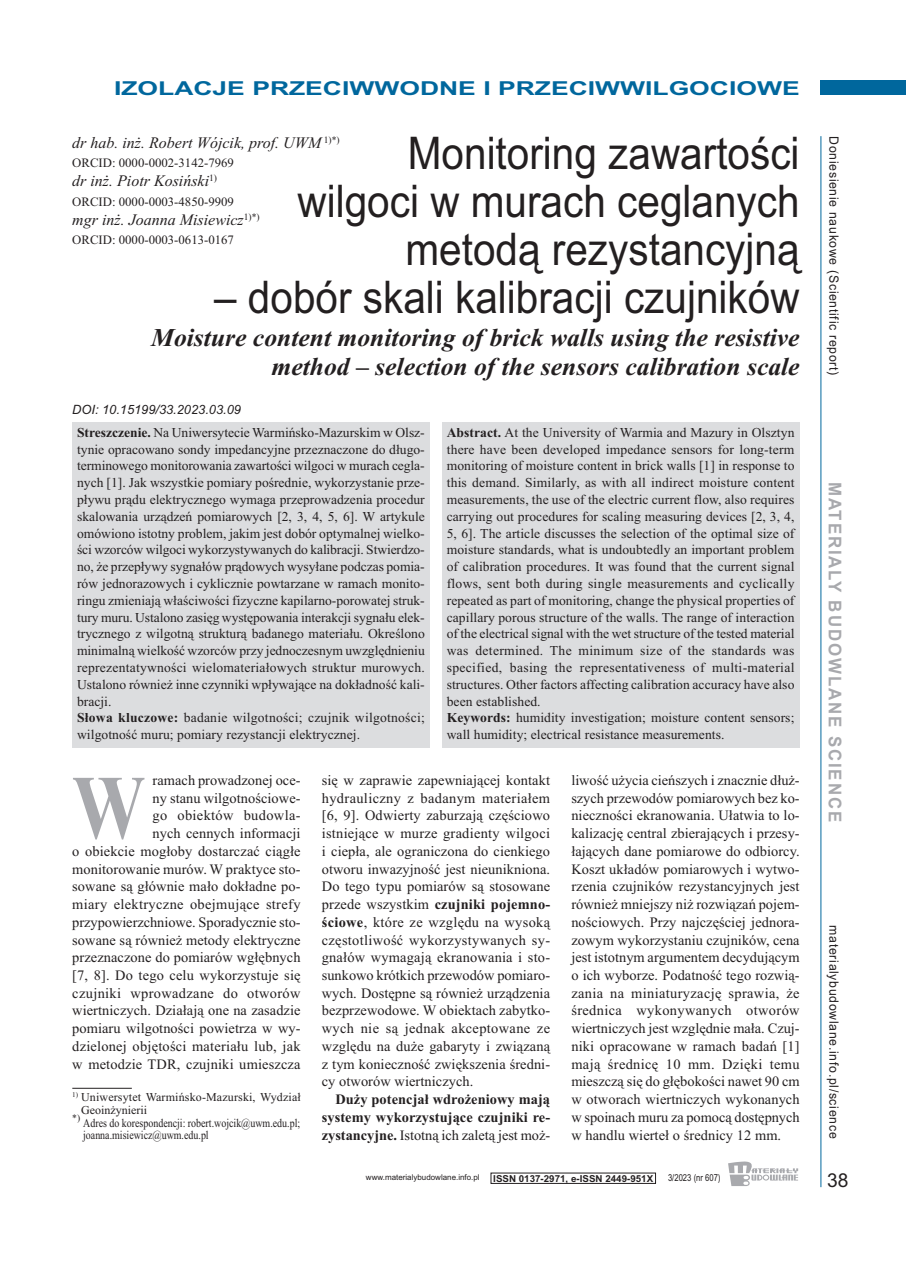
<style>
.page{position:relative;width:906px;height:1268px;background:#fff}
.page>*{position:absolute;margin:0;border:0;box-sizing:border-box;transform-origin:0 0}
.t1{font:700 91.05px "Times New Roman";color:#a8a9ad;scale:.8 1}
.t2{font:45px/48px "Arial";color:#231f20;text-align:right;scale:.9 1}
.t3{font:italic 700 25.65px/28.7px "Times New Roman";color:#231f20;text-align:right}
.t4{font:700 19.2px "Arial";color:#00679d;scale:1.38 1}
.t5{font:19.2px "Arial";color:#231f20}
.t6{font:700 17.55px "Arial";letter-spacing:.11em;color:#a8a9ad;scale:.96 1}
.t7{font:italic 16.05px "Times New Roman";color:#231f20}
.t8{font:14.4px/17.7px "Times New Roman";letter-spacing:.005em;color:#231f20;text-align:justify}
.t9{font:700 14.4px/17.7px "Times New Roman";letter-spacing:.005em;color:#231f20;text-align:justify}
.t10{font:13.65px/16.8px "Times New Roman";letter-spacing:.005em;color:#231f20}
.t11{font:12.75px "Times New Roman";color:#231f20}
.t12{font:12.75px "Arial";letter-spacing:.055em;color:#231f20;scale:.96 1}
.t13{font:italic 12.75px "Arial";color:#231f20}
.t14{font:12px "Times New Roman";color:#231f20;scale:.83 1}
.t15{font:12px "Times New Roman";color:#231f20}
.t16{font:700 9.6px "Arial";color:#231f20}
.t17{font:9.6px "Arial";color:#231f20;scale:.8 1}
.t18{font:7.95px "Arial";color:#231f20}
.s1{font-weight:700}
.s2{font-weight:400}
</style>
<div class="page">
<div style="left:821px;top:81px;width:85px;height:14px;background:#00679d"></div>
<hr style="left:820px;top:136px;width:1px;height:1050px;background:#00679d">
<svg style="left:728px;top:1161px;width:70px;height:24px"></svg>
<hr style="left:72px;top:1087px;width:60px;height:1px;background:#231f20">
<div style="left:72px;top:422px;width:357px;height:325px;background:#dcdddf"></div>
<div style="left:442px;top:421px;width:357px;height:326px;background:#dcdddf"></div>
<h3 class="t4" style="left:114px;top:77px;width:498px">IZOLACJE PRZECIWWODNE I PRZECIWWILGOCIOWE</h3>
<p class="t7" style="left:72px;top:133px;width:269px">dr hab. inż. Robert Wójcik, prof. UWM <sup>1)*)</sup></p>
<p class="t11" style="left:72px;top:155px;width:163px">ORCID: 0000-0002-3142-7969</p>
<p class="t7" style="left:72px;top:171px;width:146px">dr inż. Piotr Kosiński<sup>1)</sup></p>
<p class="t11" style="left:72px;top:194px;width:163px">ORCID: 0000-0003-4850-9909</p>
<p class="t7" style="left:72px;top:210px;width:189px">mgr inż. Joanna Misiewicz<sup>1)*)</sup></p>
<p class="t11" style="left:72px;top:232px;width:163px">ORCID: 0000-0003-0613-0167</p>
<h2 class="t2" style="left:297px;top:129px;width:559px">Monitoring zawartości wilgoci w murach ceglanych metodą rezystancyjną</h2>
<h2 class="t2" style="left:214px;top:273px;width:652px">– dobór skali kalibracji czujników</h2>
<h3 class="t3" style="left:151px;top:323px;width:650px">Moisture content monitoring of brick walls using the resistive method – selection of the sensors calibration scale</h3>
<p class="t13" style="left:72px;top:402px;width:170px">DOI: 10.15199/33.2023.03.09</p>
<p class="t10" style="left:77px;top:423px;width:349px"><span class="s1">Streszczenie.</span> Na Uniwersytecie Warmińsko-Mazurskim w Olsz&shy;tynie opracowano sondy impedancyjne przeznaczone do długo&shy;terminowego monitorowania zawartości wilgoci w murach cegla&shy;nych [1]. Jak wszystkie pomiary pośrednie, wykorzystanie prze&shy;pływu prądu elektrycznego wymaga przeprowadzenia procedur skalowania urządzeń pomiarowych [2, 3, 4, 5, 6]. W artykule omówiono istotny problem, jakim jest dobór optymalnej wielko&shy;ści wzorców wilgoci wykorzystywanych do kalibracji. Stwierdzo&shy;no, że przepływy sygnałów prądowych wysyłane podczas pomia&shy;rów jednorazowych i cyklicznie powtarzane w ramach monito&shy;ringu zmieniają właściwości fizyczne kapilarno-porowatej struk&shy;tury muru. Ustalono zasięg występowania interakcji sygnału elek&shy;trycznego z wilgotną strukturą badanego materiału. Określono minimalną wielkość wzorców przy jednoczesnym uwzględnieniu reprezentatywności wielomateriałowych struktur murowych.<br>Ustalono również inne czynniki wpływające na dokładność kali&shy;bracji.<br><span class="s1">Słowa kluczowe:</span> badanie wilgotności; czujnik wilgotności; wilgotność muru; pomiary rezystancji elektrycznej.</p>
<p class="t10" style="left:447px;top:423px;width:349px"><span class="s1">Abstract.</span> At the University of Warmia and Mazury in Olsztyn there have been developed impedance sensors for long-term monitoring of moisture content in brick walls [1] in response to this demand. Similarly, as with all indirect moisture content measurements, the use of the electric current flow, also requires carrying out procedures for scaling measuring devices [2, 3, 4, 5, 6]. The article discusses the selection of the optimal size of moisture standards, what is undoubtedly an important problem of calibration procedures. It was found that the current signal flows, sent both during single measurements and cyclically repeated as part of monitoring, change the physical properties of capillary porous structure of the walls. The range of interaction of the electrical signal with the wet structure of the tested material was determined. The minimum size of the standards was specified, basing the representativeness of multi-material structures. Other factors affecting calibration accuracy have also been established.<br><span class="s1">Keywords:</span> humidity investigation; moisture content sensors; wall humidity; electrical resistance measurements.</p>
<p class="t8" style="left:72px;top:771px;width:230px;text-align:right">ramach prowadzonej oce-<br>ny stanu wilgotnościowe-<br>go obiektów budowla-<br>nych cennych informacji<br>o obiekcie mogłoby dostarczać ciągłe monitorowanie murów. W praktyce sto&shy;sowane są głównie mało dokładne po&shy;miary elektryczne obejmujące strefy przypowierzchniowe. Sporadycznie sto&shy;sowane są również metody elektryczne przeznaczone do pomiarów wgłębnych [7, 8]. Do tego celu wykorzystuje się czujniki wprowadzane do otworów wiertniczych. Działają one na zasadzie pomiaru wilgotności powietrza w wy&shy;dzielonej objętości materiału lub, jak w metodzie TDR, czujniki umieszcza</p>
<p class="t8" style="left:322px;top:771px;width:230px">się w zaprawie zapewniającej kontakt hydrauliczny z badanym materiałem [6, 9]. Odwierty zaburzają częściowo istniejące w murze gradienty wilgoci i ciepła, ale ograniczona do cienkiego otworu inwazyjność jest nieunikniona.<br>Do tego typu pomiarów są stosowane przede wszystkim <span class="s1">czujniki pojemno&shy;ściowe</span>, które ze względu na wysoką częstotliwość wykorzystywanych sy&shy;gnałów wymagają ekranowania i sto&shy;sunkowo krótkich przewodów pomiaro&shy;wych. Dostępne są również urządzenia bezprzewodowe. W obiektach zabytko&shy;wych nie są jednak akceptowane ze względu na duże gabaryty i związaną z tym konieczność zwiększenia średni&shy;cy otworów wiertniczych.</p>
<p class="t9" style="left:322px;top:1089px;width:230px;text-indent:13px">Duży potencjał wdrożeniowy mają systemy wykorzystujące czujniki re&shy;zystancyjne. <span class="s2">Istotną ich zaletą jest moż-</span></p>
<h1 class="t1" style="left:72px;top:753px;width:92px">W</h1>
<p class="t15" style="left:72px;top:1089px;width:230px"><sup>1)</sup> Uniwersytet Warmińsko-Mazurski, Wydział</p>
<p class="t15" style="left:81px;top:1102px;width:67px">Geoinżynierii</p>
<p class="t14" style="left:72px;top:1115px;width:276px"><sup>*)</sup> Adres do korespondencji: robert.wojcik@uwm.edu.pl;</p>
<p class="t14" style="left:83px;top:1127px;width:153px">joanna.misiewicz@uwm.edu.pl</p>
<p class="t8" style="left:571px;top:771px;width:230px">liwość użycia cieńszych i znacznie dłuż&shy;szych przewodów pomiarowych bez ko&shy;nieczności ekranowania. Ułatwia to lo&shy;kalizację central zbierających i przesy&shy;łających dane pomiarowe do odbiorcy.<br>Koszt układów pomiarowych i wytwo&shy;rzenia czujników rezystancyjnych jest również mniejszy niż rozwiązań pojem&shy;nościowych. Przy najczęściej jednora&shy;zowym wykorzystaniu czujników, cena jest istotnym argumentem decydującym o ich wyborze. Podatność tego rozwią&shy;zania na miniaturyzację sprawia, że średnica wykonywanych otworów wiertniczych jest względnie mała. Czuj&shy;niki opracowane w ramach badań [1] mają średnicę 10 mm. Dzięki temu mieszczą się do głębokości nawet 90 cm w otworach wiertniczych wykonanych w spoinach muru za pomocą dostępnych w handlu wierteł o średnicy 12 mm.</p>
<p class="t18" style="left:366px;top:1172px;width:115px">www.materialybudowlane.info.pl</p>
<p class="t16" style="left:493px;top:1172px;width:161px">ISSN 0137-2971, e-ISSN 2449-951X</p>
<p class="t17" style="left:668px;top:1171px;width:67px">3/2023 (nr 607)</p>
<p class="t12" style="left:841px;top:136px;width:250px;rotate:90deg">Doniesienie naukowe (Scientific report)</p>
<p class="t6" style="left:845px;top:481px;width:356px;rotate:90deg">MATERIALY BUDOWLANE SCIENCE</p>
<p class="t12" style="left:841px;top:925px;width:223px;rotate:90deg">materialybudowlane.info.pl/science</p>
<h3 class="t5" style="left:827px;top:1168px;width:23px">38</h3>
</div>
